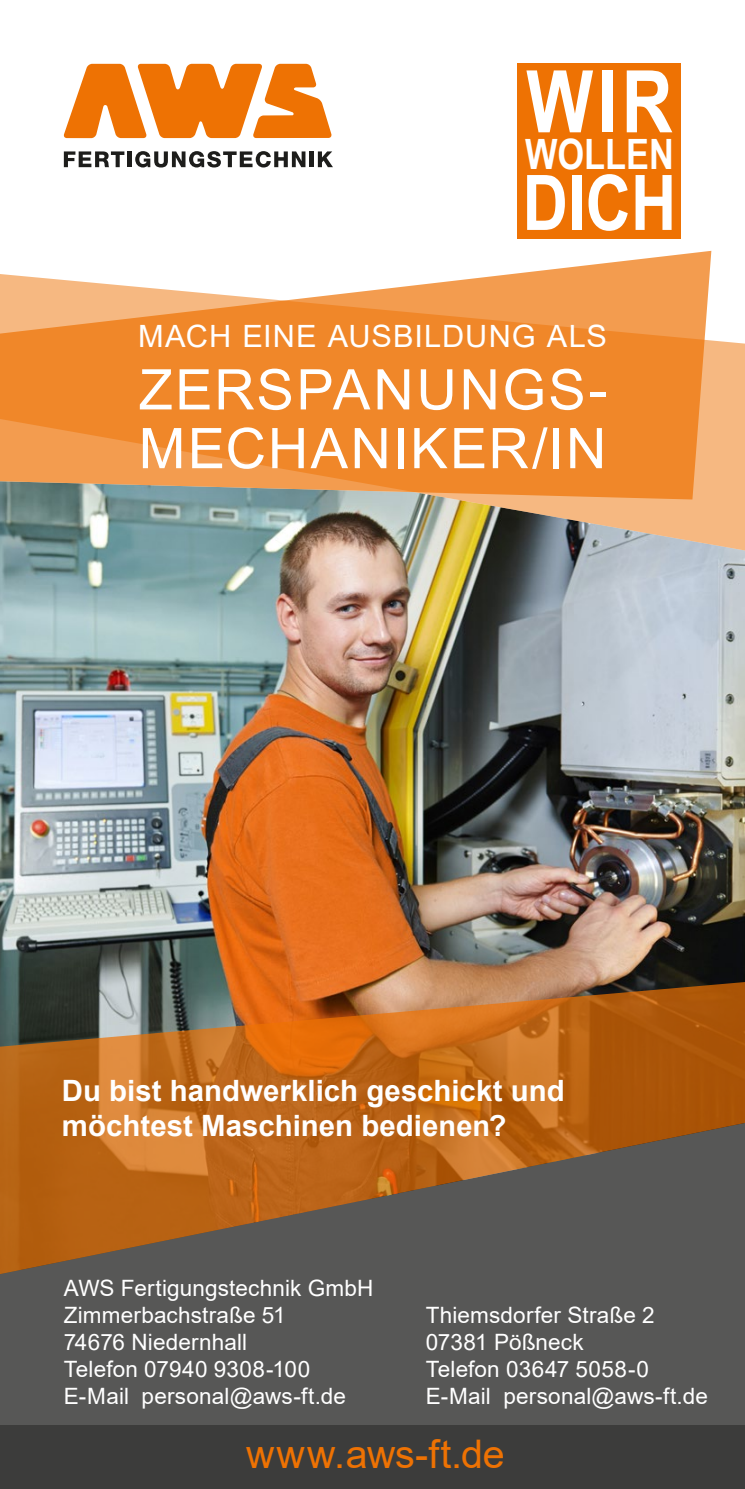
<style>
.page{position:relative;width:745px;height:1489px;background:#fff}
.page>*{position:absolute;margin:0;border:0;box-sizing:border-box;transform-origin:0 0}
.t1{font:700 86.5px "Arial Narrow";color:#fff}
.t2{font:700 76.75px "Arial Narrow";color:#fff}
.t3{font:56px/58.8px "Arial";letter-spacing:.04em;color:#fff}
.t4{font:700 41.75px "Arial Narrow";color:#fff}
.t5{font:39.5px "Arial";letter-spacing:.01em;color:#ee7203}
.t6{font:30.75px "Arial";letter-spacing:.03em;color:#fff}
.t7{font:700 29.25px/35.2px "Arial";color:#fff}
.t8{font:22.5px/27px "Arial";letter-spacing:.01em;color:#fff}
.s1{font-size:29px}
</style>
<div class="page">
<img style="left:0;top:551px;width:744px;height:430px">
<div style="left:0;top:1275px;width:744px;height:149px;background:#575756"></div>
<svg style="left:64px;top:64px;width:268px;height:74px"></svg>
<svg style="left:64px;top:151px;width:60px;height:16px"></svg>
<hr style="left:127px;top:151px;width:4px;height:16px;background:#1d1d1b">
<svg style="left:135px;top:151px;width:170px;height:16px"></svg>
<hr style="left:309px;top:151px;width:4px;height:16px;background:#1d1d1b">
<svg style="left:317px;top:151px;width:16px;height:16px"></svg>
<svg style="left:521px;top:251px;width:190px;height:22px"></svg>
<svg style="left:0;top:273px;width:744px;height:278px;background:#df9854"></svg>
<svg style="left:0;top:981px;width:744px;height:294px;background:#9c622d"></svg>
<div style="left:517px;top:64px;width:163px;height:175px;background:#ee7203"></div>
<div style="left:0;top:1424px;width:744px;height:64px;background:#3c3c3b"></div>
<h1 class="t1" style="left:526px;top:36px;width:148px">WIR</h1>
<h3 class="t4" style="left:524px;top:122px;width:150px">WOLLEN</h3>
<h2 class="t2" style="left:522px;top:145px;width:155px">DICH</h2>
<h3 class="t6" style="left:138px;top:315px;width:470px">MACH EINE AUSBILDUNG ALS</h3>
<h3 class="t3" style="left:139px;top:360px;width:470px">ZERSPANUNGS-<br>MECHANIKER/IN</h3>
<p class="t7" style="left:62px;top:1073px;width:504px">Du bist handwerklich geschickt und möchtest Maschinen bedie<span class="s1">nen?</span></p>
<p class="t8" style="left:64px;top:1274px;width:311px">AWS Fertigungstechnik GmbH<br>Zimmerbachstraße 51<br>74676 Niedernhall<br>Telefon 07940 9308-100<br>E-Mail personal@aws-ft.de</p>
<p class="t8" style="left:425px;top:1301px;width:283px">Thiemsdorfer Straße 2<br>07381 Pößneck<br>Telefon 03647 5058-0<br>E-Mail personal@aws-ft.de</p>
<h3 class="t5" style="left:246px;top:1426px;width:260px">www.aws-ft.de</h3>
</div>
